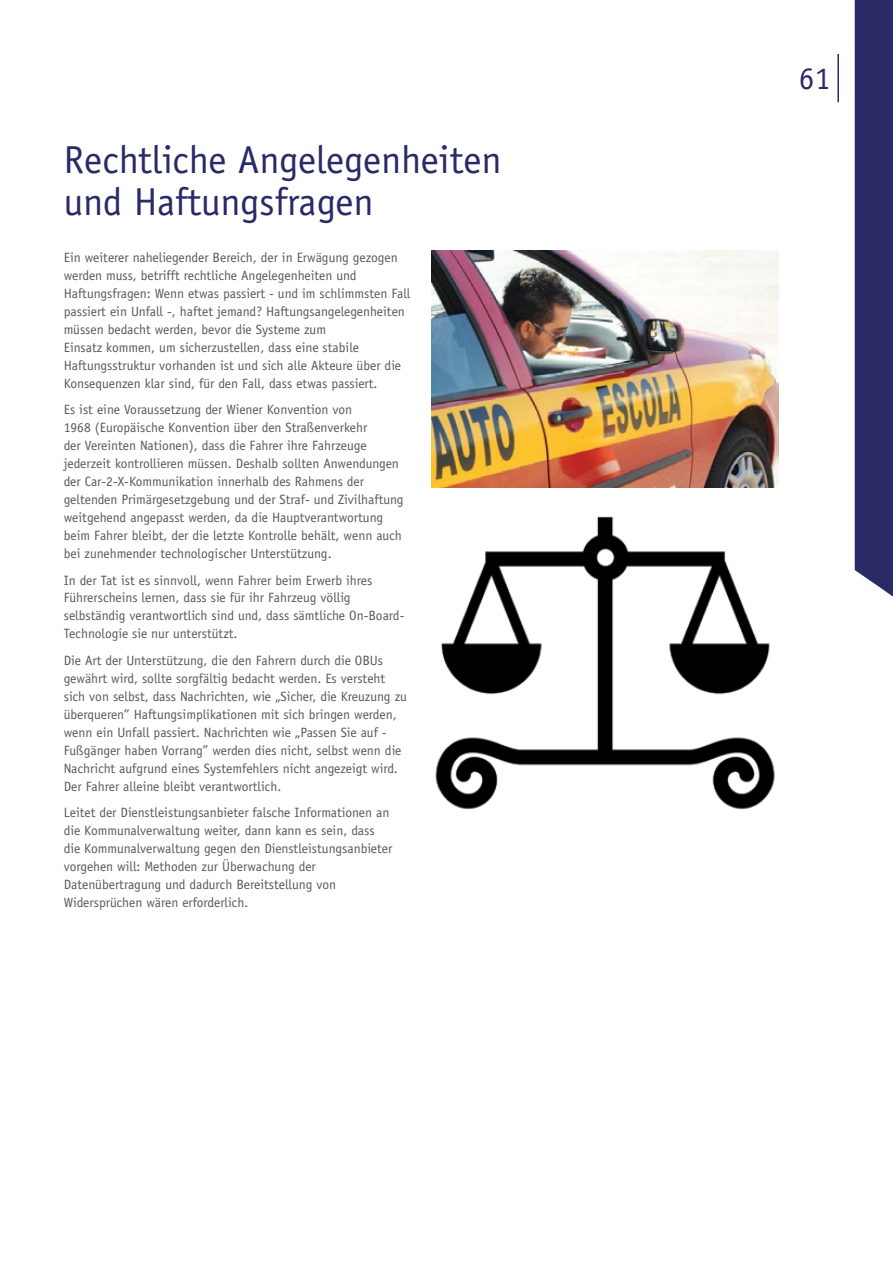
<style>
.page{position:relative;width:893px;height:1263px;background:#fff}
.page>*{position:absolute;margin:0;border:0;box-sizing:border-box;transform-origin:0 0}
.t1{font:39px/42px "Officina Sans Std";color:#292a66}
.t2{font:31.5px "Officina Sans Std";color:#292a66}
.t3{font:13.5px/18px "Officina Sans Std";color:#58595b}
</style>
<div class="page">
<img style="left:432px;top:251px;width:346px;height:236px">
<img style="left:435px;top:516px;width:340px;height:294px">
<div style="left:855px;top:0;width:38px;height:597px;background:#292a66"></div>
<hr style="left:837px;top:54px;width:2px;height:48px;background:#292a66">
<h1 class="t1" style="left:64px;top:139px;width:439px">Rechtliche Angelegenheiten und Haftungsfragen</h1>
<p class="t3" style="left:64px;top:248px;width:348px">Ein weiterer naheliegender Bereich, der in Erwägung gezogen werden muss, betrifft rechtliche Angelegenheiten und Haftungsfragen: Wenn etwas passiert - und im schlimmsten Fall passiert ein Unfall -, haftet jemand? Haftungsangelegenheiten müssen bedacht werden, bevor die Systeme zum<br>Einsatz kommen, um sicherzustellen, dass eine stabile Haftungsstruktur vorhanden ist und sich alle Akteure über die Konsequenzen klar sind, für den Fall, dass etwas passiert.</p>
<p class="t3" style="left:64px;top:400px;width:341px">Es ist eine Voraussetzung der Wiener Konvention von<br>1968 (Europäische Konvention über den Straßenverkehr<br>der Vereinten Nationen), dass die Fahrer ihre Fahrzeuge jederzeit kontrollieren müssen. Deshalb sollten Anwendungen der Car-2-X-Kommunikation innerhalb des Rahmens der geltenden Primärgesetzgebung und der Straf- und Zivilhaftung weitgehend angepasst werden, da die Hauptverantwortung beim Fahrer bleibt, der die letzte Kontrolle behält, wenn auch bei zunehmender technologischer Unterstützung.</p>
<p class="t3" style="left:64px;top:571px;width:342px">In der Tat ist es sinnvoll, wenn Fahrer beim Erwerb ihres Führerscheins lernen, dass sie für ihr Fahrzeug völlig selbständig verantwortlich sind und, dass sämtliche On-Board-Technologie sie nur unterstützt.</p>
<p class="t3" style="left:64px;top:651px;width:345px">Die Art der Unterstützung, die den Fahrern durch die OBUs gewährt wird, sollte sorgfältig bedacht werden. Es versteht sich von selbst, dass Nachrichten, wie „Sicher, die Kreuzung zu überqueren” Haftungsimplikationen mit sich bringen werden, wenn ein Unfall passiert. Nachrichten wie „Passen Sie auf - Fußgänger haben Vorrang” werden dies nicht, selbst wenn die Nachricht aufgrund eines Systemfehlers nicht angezeigt wird.<br>Der Fahrer alleine bleibt verantwortlich.</p>
<p class="t3" style="left:64px;top:804px;width:330px">Leitet der Dienstleistungsanbieter falsche Informationen an die Kommunalverwaltung weiter, dann kann es sein, dass die Kommunalverwaltung gegen den Dienstleistungsanbieter vorgehen will: Methoden zur Überwachung der Datenübertragung und dadurch Bereitstellung von Widersprüchen wären erforderlich.</p>
<h2 class="t2" style="left:799px;top:60px;width:33px">61</h2>
</div>
